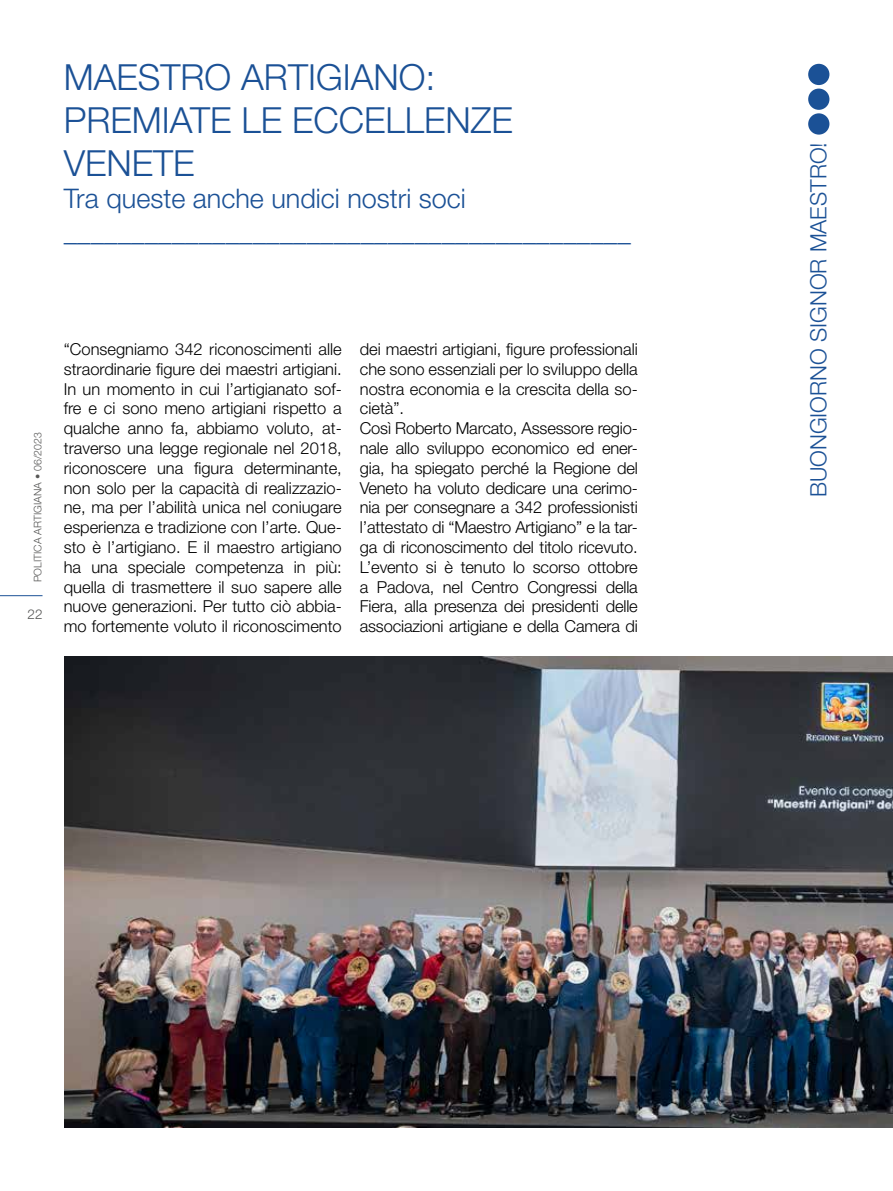
<style>
.page{position:relative;width:893px;height:1191px;background:#fff}
.page>*{position:absolute;margin:0;border:0;box-sizing:border-box;transform-origin:0 0}
.t1{font:300 36px/43.2px "Helvetica Neue LT Std";color:#1b5196}
.t2{font:300 27px/32.4px "Helvetica Neue LT Std";color:#1b5196}
.t3{font:300 22.5px "Helvetica Neue LT Std";color:#1b5196}
.t4{font:300 16.5px/19.8px "Helvetica Neue LT Std";letter-spacing:-.01em;color:#000;text-align:justify}
.t5{font:300 13.5px "Helvetica Neue LT Std";color:#575756}
.t6{font:300 10.5px "Helvetica Neue LT Std";color:#575756}
</style>
<div class="page">
<div style="left:808px;top:64px;width:21px;height:21px;background:#1b5196;border-radius:50%"></div>
<div style="left:808px;top:89px;width:21px;height:21px;background:#1b5196;border-radius:50%"></div>
<div style="left:808px;top:113px;width:21px;height:22px;background:#1b5196;border-radius:50%"></div>
<hr style="left:0;top:595px;width:43px;height:1px;background:#1b5196">
<img style="left:64px;top:657px;width:829px;height:470px">
<h1 class="t1" style="left:64px;top:54px;width:451px">MAESTRO ARTIGIANO:<br>PREMIATE LE ECCELLENZE<br>VENETE</h1>
<h2 class="t2" style="left:64px;top:182px;width:569px">Tra queste anche undici nostri soci __________________________________________</h2>
<p class="t6" style="left:31px;top:582px;width:151px;rotate:-90deg">POLITICA ARTIGIANA • 06/2023</p>
<p class="t5" style="left:28px;top:605px;width:17px">22</p>
<p class="t4" style="left:64px;top:339px;width:280px">“Consegniamo 342 riconoscimenti alle straordinarie figure dei maestri artigiani.<br>In un momento in cui l’artigianato sof&shy;fre e ci sono meno artigiani rispetto a qualche anno fa, abbiamo voluto, at&shy;traverso una legge regionale nel 2018, riconoscere una figura determinante, non solo per la capacità di realizzazio&shy;ne, ma per l’abilità unica nel coniugare esperienza e tradizione con l’arte. Que&shy;sto è l’artigiano. E il maestro artigiano ha una speciale competenza in più: quella di trasmettere il suo sapere alle nuove generazioni. Per tutto ciò abbia&shy;mo fortemente voluto il riconoscimento</p>
<p class="t4" style="left:360px;top:339px;width:280px;text-align:left">dei maestri artigiani, figure professionali che sono essenziali per lo sviluppo della nostra economia e la crescita della so&shy;cietà”.<br>Così Roberto Marcato, Assessore regio&shy;nale allo sviluppo economico ed ener&shy;gia, ha spiegato perché la Regione del Veneto ha voluto dedicare una cerimo&shy;nia per consegnare a 342 professionisti l’attestato di “Maestro Artigiano” e la tar&shy;ga di riconoscimento del titolo ricevuto.<br>L’evento si è tenuto lo scorso ottobre a Padova, nel Centro Congressi della Fiera, alla presenza dei presidenti delle associazioni artigiane e della Camera di</p>
<h3 class="t3" style="left:805px;top:497px;width:356px;rotate:-90deg">BUONGIORNO SIGNOR MAESTRO!</h3>
</div>
